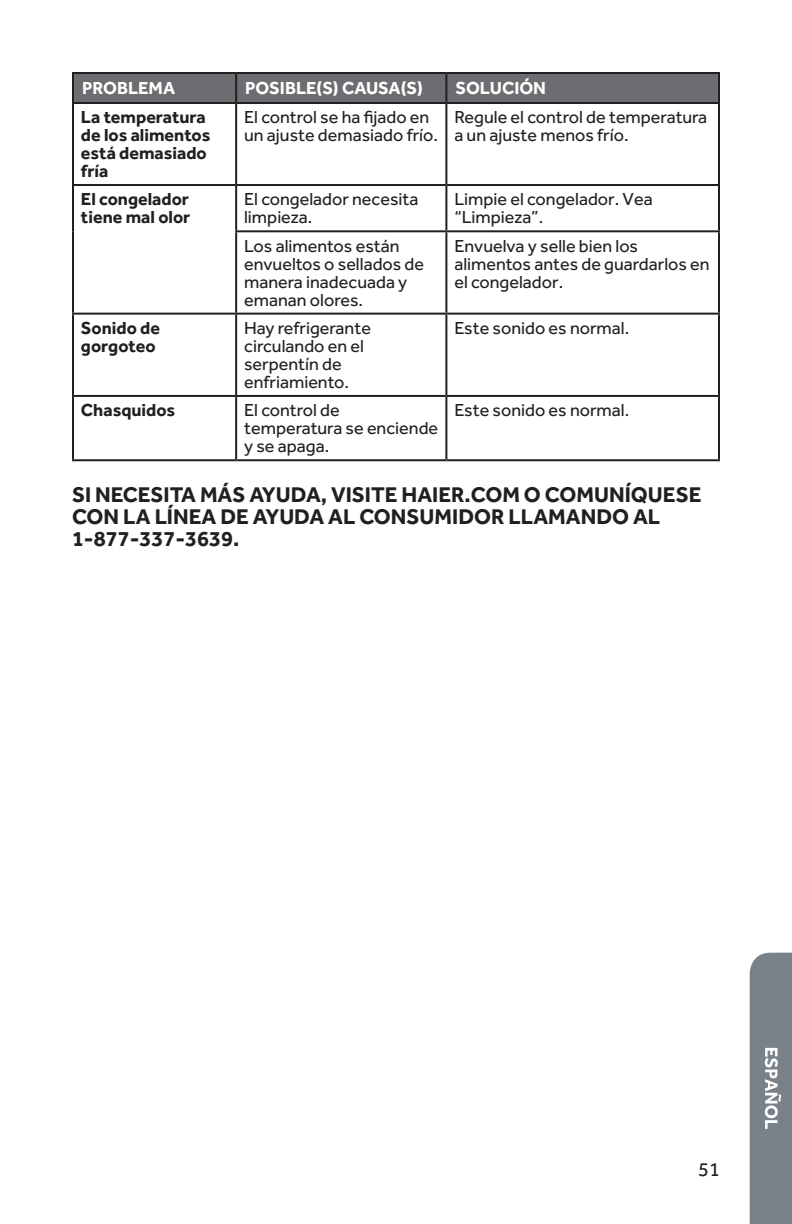
<style>
.page{position:relative;width:792px;height:1224px;background:#fff}
.page>*{position:absolute;margin:0;border:0;box-sizing:border-box;transform-origin:0 0}
.t1{font:700 22px/22px "Effra";color:#231f20}
.t2{font:20px "Effra";color:#231f20}
.t3{font:18px/18px "Effra";color:#231f20}
.t4{font:700 18px/18px "Effra";color:#231f20}
.t5{font:700 18px "Effra";color:#fff}
</style>
<div class="page">
<div style="left:750px;top:953px;width:42px;height:271px;background:#798189"></div>
<div style="left:74px;top:74px;width:644px;height:28px;background:#6c6d70"></div>
<hr style="left:235px;top:74px;width:2px;height:28px;background:#231f20">
<hr style="left:445px;top:74px;width:2px;height:28px;background:#231f20">
<hr style="left:72px;top:104px;width:2px;height:80px;background:#231f20">
<hr style="left:235px;top:104px;width:2px;height:80px;background:#231f20">
<hr style="left:445px;top:104px;width:2px;height:80px;background:#231f20">
<hr style="left:718px;top:104px;width:2px;height:80px;background:#231f20">
<hr style="left:72px;top:184px;width:164px;height:2px;background:#231f20">
<hr style="left:72px;top:186px;width:2px;height:45px;background:#231f20">
<hr style="left:236px;top:184px;width:210px;height:2px;background:#231f20">
<hr style="left:235px;top:186px;width:2px;height:44px;background:#231f20">
<hr style="left:446px;top:184px;width:274px;height:2px;background:#231f20">
<hr style="left:445px;top:186px;width:2px;height:44px;background:#231f20">
<hr style="left:718px;top:186px;width:2px;height:44px;background:#231f20">
<hr style="left:72px;top:231px;width:2px;height:82px;background:#231f20">
<hr style="left:235px;top:230px;width:211px;height:2px;background:#231f20">
<hr style="left:235px;top:232px;width:2px;height:81px;background:#231f20">
<hr style="left:446px;top:230px;width:274px;height:2px;background:#231f20">
<hr style="left:445px;top:232px;width:2px;height:81px;background:#231f20">
<hr style="left:718px;top:232px;width:2px;height:81px;background:#231f20">
<hr style="left:72px;top:313px;width:164px;height:2px;background:#231f20">
<hr style="left:72px;top:315px;width:2px;height:80px;background:#231f20">
<hr style="left:236px;top:313px;width:210px;height:2px;background:#231f20">
<hr style="left:235px;top:315px;width:2px;height:80px;background:#231f20">
<hr style="left:446px;top:313px;width:274px;height:2px;background:#231f20">
<hr style="left:445px;top:315px;width:2px;height:80px;background:#231f20">
<hr style="left:718px;top:315px;width:2px;height:80px;background:#231f20">
<hr style="left:72px;top:395px;width:164px;height:2px;background:#231f20">
<hr style="left:72px;top:397px;width:2px;height:62px;background:#231f20">
<hr style="left:236px;top:395px;width:210px;height:2px;background:#231f20">
<hr style="left:235px;top:397px;width:2px;height:62px;background:#231f20">
<hr style="left:446px;top:395px;width:274px;height:2px;background:#231f20">
<hr style="left:445px;top:397px;width:2px;height:62px;background:#231f20">
<hr style="left:718px;top:397px;width:2px;height:62px;background:#231f20">
<hr style="left:72px;top:459px;width:164px;height:2px;background:#231f20">
<hr style="left:236px;top:459px;width:210px;height:2px;background:#231f20">
<hr style="left:446px;top:459px;width:274px;height:2px;background:#231f20">
<hr style="left:72px;top:72px;width:164px;height:2px;background:#231f20">
<hr style="left:72px;top:74px;width:2px;height:28px;background:#231f20">
<hr style="left:236px;top:72px;width:210px;height:2px;background:#231f20">
<hr style="left:446px;top:72px;width:274px;height:2px;background:#231f20">
<hr style="left:718px;top:74px;width:2px;height:28px;background:#231f20">
<hr style="left:72px;top:102px;width:164px;height:2px;background:#231f20">
<hr style="left:236px;top:102px;width:210px;height:2px;background:#231f20">
<hr style="left:446px;top:102px;width:274px;height:2px;background:#231f20">
<p class="t5" style="left:82px;top:77px;width:95px">PROBLEMA</p>
<p class="t5" style="left:245px;top:77px;width:179px">POSIBLE(S) CAUSA(S)</p>
<p class="t5" style="left:455px;top:77px;width:92px">SOLUCIÓN</p>
<p class="t4" style="left:81px;top:108px;width:131px">La temperatura de los alimentos está demasiado fría</p>
<p class="t3" style="left:244px;top:108px;width:196px">El control se ha fijado en un ajuste demasiado frío.</p>
<p class="t3" style="left:454px;top:108px;width:254px">Regule el control de temperatura a un ajuste menos frío.</p>
<p class="t4" style="left:81px;top:190px;width:111px">El congelador tiene mal olor</p>
<p class="t3" style="left:244px;top:190px;width:176px">El congelador necesita limpieza.</p>
<p class="t3" style="left:454px;top:190px;width:200px">Limpie el congelador. Vea “Limpieza”.</p>
<p class="t3" style="left:244px;top:236px;width:182px">Los alimentos están envueltos o sellados de manera inadecuada y emanan olores.</p>
<p class="t3" style="left:454px;top:236px;width:257px">Envuelva y selle bien los alimentos antes de guardarlos en el congelador.</p>
<p class="t4" style="left:81px;top:318px;width:80px">Sonido de gorgoteo</p>
<p class="t3" style="left:244px;top:319px;width:128px">Hay refrigerante circulando en el serpentín de enfriamiento.</p>
<p class="t3" style="left:454px;top:319px;width:177px">Este sonido es normal.</p>
<p class="t4" style="left:81px;top:401px;width:96px">Chasquidos</p>
<p class="t3" style="left:244px;top:401px;width:196px">El control de temperatura se enciende y se apaga.</p>
<p class="t3" style="left:454px;top:401px;width:177px">Este sonido es normal.</p>
<p class="t1" style="left:72px;top:483px;width:631px">SI NECESITA MÁS AYUDA, VISITE HAIER.COM O COMUNÍQUESE<br>CON LA LÍNEA DE AYUDA AL CONSUMIDOR LLAMANDO AL<br>1‑877‑337‑3639.</p>
<p class="t2" style="left:698px;top:1157px;width:23px">51</p>
</div>
